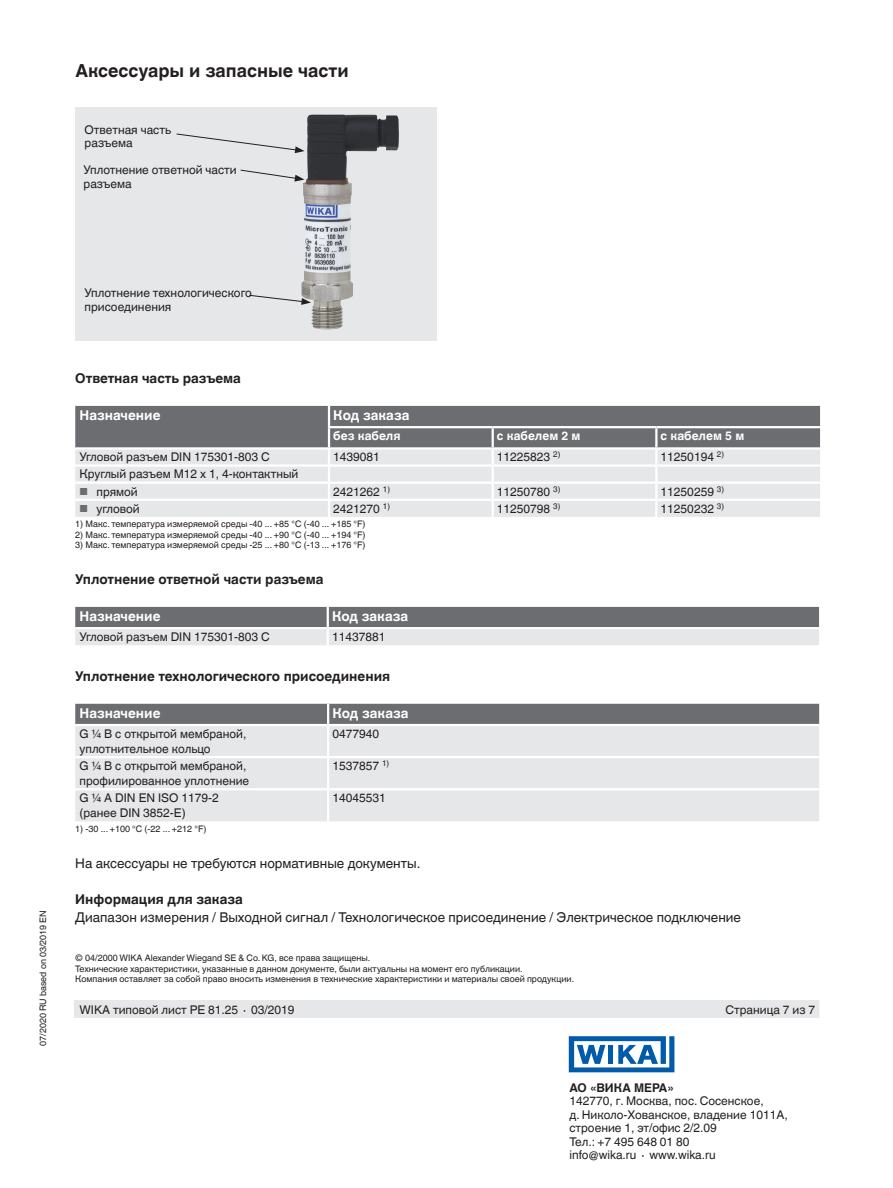
<style>
.page{position:relative;width:893px;height:1188px;background:#fff}
.page>*{position:absolute;margin:0;border:0;box-sizing:border-box;transform-origin:0 0}
.t1{font:700 18px "Helvetica World";color:#231f20}
.t2{font:13.5px "Helvetica World";color:#231f20}
.t3{font:700 13.5px "Helvetica World";color:#231f20}
.t4{font:700 13.5px "Helvetica World";color:#fff}
.t5{font:12px/13.5px "Helvetica World";color:#231f20}
.t6{font:700 12px "Helvetica World";color:#fff}
.t7{font:700 12px "Helvetica World";color:#231f20}
.t8{font:9px/10.5px "Helvetica World";color:#231f20}
.s1{font-size:10.2px;color:#6c6d70}
</style>
<div class="page">
<div style="left:74px;top:1000px;width:745px;height:18px;background:#e6e7e9"></div>
<svg style="left:569px;top:1036px;width:105px;height:36px"></svg>
<svg style="left:75px;top:406px;width:745px;height:111px;background:#bcbdc0"></svg>
<svg style="left:75px;top:607px;width:744px;height:38px;background:#a7a8aa"></svg>
<div style="left:75px;top:704px;width:744px;height:20px;background:#6c6d70"></div>
<div style="left:75px;top:726px;width:744px;height:95px;background:#e6e7e9"></div>
<hr style="left:327px;top:704px;width:2px;height:20px;background:#fff">
<hr style="left:327px;top:726px;width:2px;height:30px;background:#fff">
<hr style="left:75px;top:756px;width:253px;height:2px;background:#fff">
<hr style="left:328px;top:756px;width:491px;height:2px;background:#fff">
<hr style="left:327px;top:758px;width:2px;height:30px;background:#fff">
<hr style="left:75px;top:788px;width:253px;height:2px;background:#fff">
<hr style="left:328px;top:788px;width:491px;height:2px;background:#fff">
<hr style="left:327px;top:790px;width:2px;height:31px;background:#fff">
<div style="left:75px;top:107px;width:362px;height:234px;background:#e6e7e9"></div>
<svg style="left:176px;top:133px;width:125px;height:20px"></svg>
<svg style="left:240px;top:169px;width:61px;height:13px"></svg>
<svg style="left:249px;top:294px;width:52px;height:8px"></svg>
<img style="left:301px;top:114px;width:98px;height:215px">
<h1 class="t1" style="left:75px;top:60px;width:275px">Аксессуары и запасные части</h1>
<p class="t5" style="left:85px;top:123px;width:88px">Ответная часть разъема</p>
<p class="t5" style="left:84px;top:163px;width:155px">Уплотнение ответной части разъема</p>
<p class="t8" style="left:38px;top:1046px;width:137px;rotate:-90deg">07/2020 RU based on 03/2019 EN</p>
<p class="t5" style="left:85px;top:286px;width:169px">Уплотнение технологического присоединения</p>
<p class="t3" style="left:75px;top:371px;width:167px">Ответная часть разъема</p>
<p class="t4" style="left:80px;top:407px;width:82px">Назначение</p>
<p class="t4" style="left:333px;top:407px;width:78px">Код заказа</p>
<p class="t6" style="left:333px;top:429px;width:69px">без кабеля</p>
<p class="t6" style="left:497px;top:429px;width:85px">с кабелем 2 м</p>
<p class="t6" style="left:661px;top:429px;width:85px">с кабелем 5 м</p>
<p class="t5" style="left:80px;top:450px;width:192px">Угловой разъем DIN 175301-803 C</p>
<p class="t5" style="left:333px;top:450px;width:48px">1439081</p>
<p class="t5" style="left:497px;top:450px;width:65px">11225823 <sup>2)</sup></p>
<p class="t5" style="left:661px;top:450px;width:65px">11250194 <sup>2)</sup></p>
<p class="t5" style="left:80px;top:468px;width:220px">Круглый разъем M12 x 1, 4-контактный</p>
<p class="t5" style="left:80px;top:485px;width:60px"><span class="s1">■</span> прямой</p>
<p class="t5" style="left:333px;top:485px;width:58px">2421262 <sup>1)</sup></p>
<p class="t5" style="left:497px;top:485px;width:65px">11250780 <sup>3)</sup></p>
<p class="t5" style="left:661px;top:485px;width:65px">11250259 <sup>3)</sup></p>
<p class="t5" style="left:80px;top:502px;width:62px"><span class="s1">■</span> угловой</p>
<p class="t5" style="left:333px;top:502px;width:58px">2421270 <sup>1)</sup></p>
<p class="t5" style="left:497px;top:502px;width:65px">11250798 <sup>3)</sup></p>
<p class="t5" style="left:661px;top:502px;width:65px">11250232 <sup>3)</sup></p>
<p class="t8" style="left:75px;top:519px;width:292px">1) Макс. температура измеряемой среды -40 ... +85 °C (-40 ... +185 °F)</p>
<p class="t8" style="left:75px;top:530px;width:292px">2) Макс. температура измеряемой среды -40 ... +90 °C (-40 ... +194 °F)</p>
<p class="t8" style="left:75px;top:540px;width:292px">3) Макс. температура измеряемой среды -25 ... +80 °C (-13 ... +176 °F)</p>
<p class="t3" style="left:75px;top:572px;width:250px">Уплотнение ответной части разъема</p>
<p class="t4" style="left:80px;top:608px;width:82px">Назначение</p>
<p class="t4" style="left:332px;top:608px;width:78px">Код заказа</p>
<p class="t5" style="left:80px;top:630px;width:192px">Угловой разъем DIN 175301-803 C</p>
<p class="t5" style="left:332px;top:630px;width:55px">11437881</p>
<p class="t3" style="left:75px;top:669px;width:316px">Уплотнение технологического присоединения</p>
<p class="t4" style="left:80px;top:705px;width:82px">Назначение</p>
<p class="t4" style="left:332px;top:705px;width:78px">Код заказа</p>
<p class="t5" style="left:80px;top:726px;width:168px;line-height:15px">G ¼ B с открытой мембраной, уплотнительное кольцо</p>
<p class="t5" style="left:332px;top:727px;width:48px">0477940</p>
<p class="t5" style="left:80px;top:758px;width:171px;line-height:15px">G ¼ B с открытой мембраной, профилированное уплотнение</p>
<p class="t5" style="left:332px;top:759px;width:58px">1537857 <sup>1)</sup></p>
<p class="t5" style="left:80px;top:790px;width:141px;line-height:15px">G ¼ A DIN EN ISO 1179-2 (ранее DIN 3852-E)</p>
<p class="t5" style="left:332px;top:791px;width:55px">14045531</p>
<p class="t8" style="left:75px;top:824px;width:133px">1) -30 ... +100 °C (-22 ... +212 °F)</p>
<p class="t2" style="left:75px;top:855px;width:347px">На аксессуары не требуются нормативные документы.</p>
<p class="t3" style="left:75px;top:891px;width:169px">Информация для заказа</p>
<p class="t2" style="left:75px;top:909px;width:667px">Диапазон измерения / Выходной сигнал / Технологическое присоединение / Электрическое подключение</p>
<p class="t8" style="left:75px;top:953px;width:500px">© 04/2000 WIKA Alexander Wiegand SE &amp; Co. KG, все права защищены.<br>Технические характеристики, указанные в данном документе, были актуальны на момент его публикации.<br>Компания оставляет за собой право вносить изменения в технические характеристики и материалы своей продукции.</p>
<p class="t5" style="left:80px;top:1003px;width:217px">WIKA типовой лист PE 81.25 ∙ 03/2019</p>
<p class="t5" style="left:725px;top:1003px;width:91px">Страница 7 из 7</p>
<p class="t7" style="left:569px;top:1080px;width:106px">АО «ВИКА МЕРА»</p>
<p class="t5" style="left:569px;top:1094px;width:220px">142770, г. Москва, пос. Сосенское,<br>д. Николо-Хованское, владение 1011А, строение 1, эт/офис 2/2.09<br>Тел.: +7 495 648 01 80<br>info@wika.ru ∙ www.wika.ru</p>
</div>
